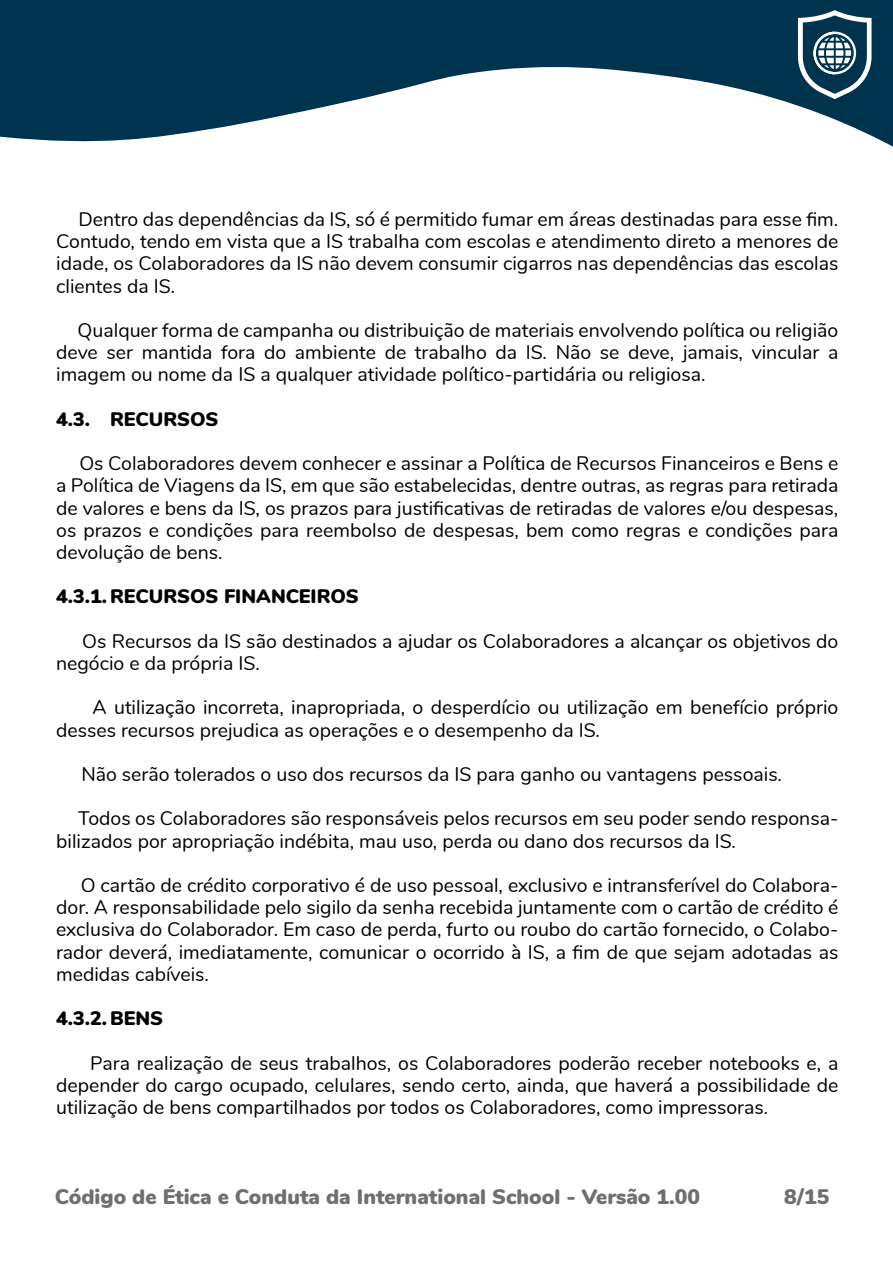
<style>
.page{position:relative;width:893px;height:1263px;background:#fff}
.page>*{position:absolute;margin:0;border:0;box-sizing:border-box;transform-origin:0 0}
.t1{font:900 21px "Nunito";color:#706f6f}
.t2{font:19.5px/22.2px "Nunito";color:#000;text-align:justify}
.t3{font:900 19.5px "Nunito";color:#000}
</style>
<div class="page">
<svg style="left:0;top:0;width:893px;height:147px;fill:#00344e"></svg>
<svg style="left:798px;top:10px;width:73px;height:89px"></svg>
<p class="t2" style="left:56px;top:207px;width:784px;text-indent:22px">Dentro das dependências da IS, só é permitido fumar em áreas destinadas para esse fim.<br>Contudo, tendo em vista que a IS trabalha com escolas e atendimento direto a menores de idade, os Colaboradores da IS não devem consumir cigarros nas dependências das escolas clientes da IS.</p>
<p class="t2" style="left:56px;top:318px;width:784px;text-indent:21px">Qualquer forma de campanha ou distribuição de materiais envolvendo política ou religião deve ser mantida fora do ambiente de trabalho da IS. Não se deve, jamais, vincular a imagem ou nome da IS a qualquer atividade político-partidária ou religiosa.</p>
<p class="t3" style="left:56px;top:405px;width:164px">4.3. RECURSOS</p>
<p class="t2" style="left:56px;top:451px;width:784px;text-indent:23px">Os Colaboradores devem conhecer e assinar a Política de Recursos Financeiros e Bens e a Política de Viagens da IS, em que são estabelecidas, dentre outras, as regras para retirada de valores e bens da IS, os prazos para justificativas de retiradas de valores e/ou despesas, os prazos e condições para reembolso de despesas, bem como regras e condições para devolução de bens.</p>
<p class="t3" style="left:56px;top:582px;width:304px">4.3.1. RECURSOS FINANCEIROS</p>
<p class="t2" style="left:56px;top:629px;width:784px;text-indent:26px">Os Recursos da IS são destinados a ajudar os Colaboradores a alcançar os objetivos do negócio e da própria IS.</p>
<p class="t2" style="left:56px;top:695px;width:784px;text-indent:36px">A utilização incorreta, inapropriada, o desperdício ou utilização em benefício próprio desses recursos prejudica as operações e o desempenho da IS.</p>
<p class="t2" style="left:81px;top:762px;width:702px">Não serão tolerados o uso dos recursos da IS para ganho ou vantagens pessoais.</p>
<p class="t2" style="left:56px;top:806px;width:784px;text-indent:22px">Todos os Colaboradores são responsáveis pelos recursos em seu poder sendo responsa&shy;bilizados por apropriação indébita, mau uso, perda ou dano dos recursos da IS.</p>
<p class="t2" style="left:56px;top:873px;width:784px;text-indent:25px">O cartão de crédito corporativo é de uso pessoal, exclusivo e intransferível do Colabora&shy;dor. A responsabilidade pelo sigilo da senha recebida juntamente com o cartão de crédito é exclusiva do Colaborador. Em caso de perda, furto ou roubo do cartão fornecido, o Colabo&shy;rador deverá, imediatamente, comunicar o ocorrido à IS, a fim de que sejam adotadas as medidas cabíveis.</p>
<p class="t3" style="left:56px;top:1004px;width:108px">4.3.2. BENS</p>
<p class="t2" style="left:56px;top:1051px;width:784px;text-indent:34px">Para realização de seus trabalhos, os Colaboradores poderão receber notebooks e, a depender do cargo ocupado, celulares, sendo certo, ainda, que haverá a possibilidade de utilização de bens compartilhados por todos os Colaboradores, como impressoras.</p>
<p class="t1" style="left:55px;top:1181px;width:647px">Código de Ética e Conduta da International School - Versão 1.00</p>
<p class="t1" style="left:784px;top:1181px;width:47px">8/15</p>
</div>
